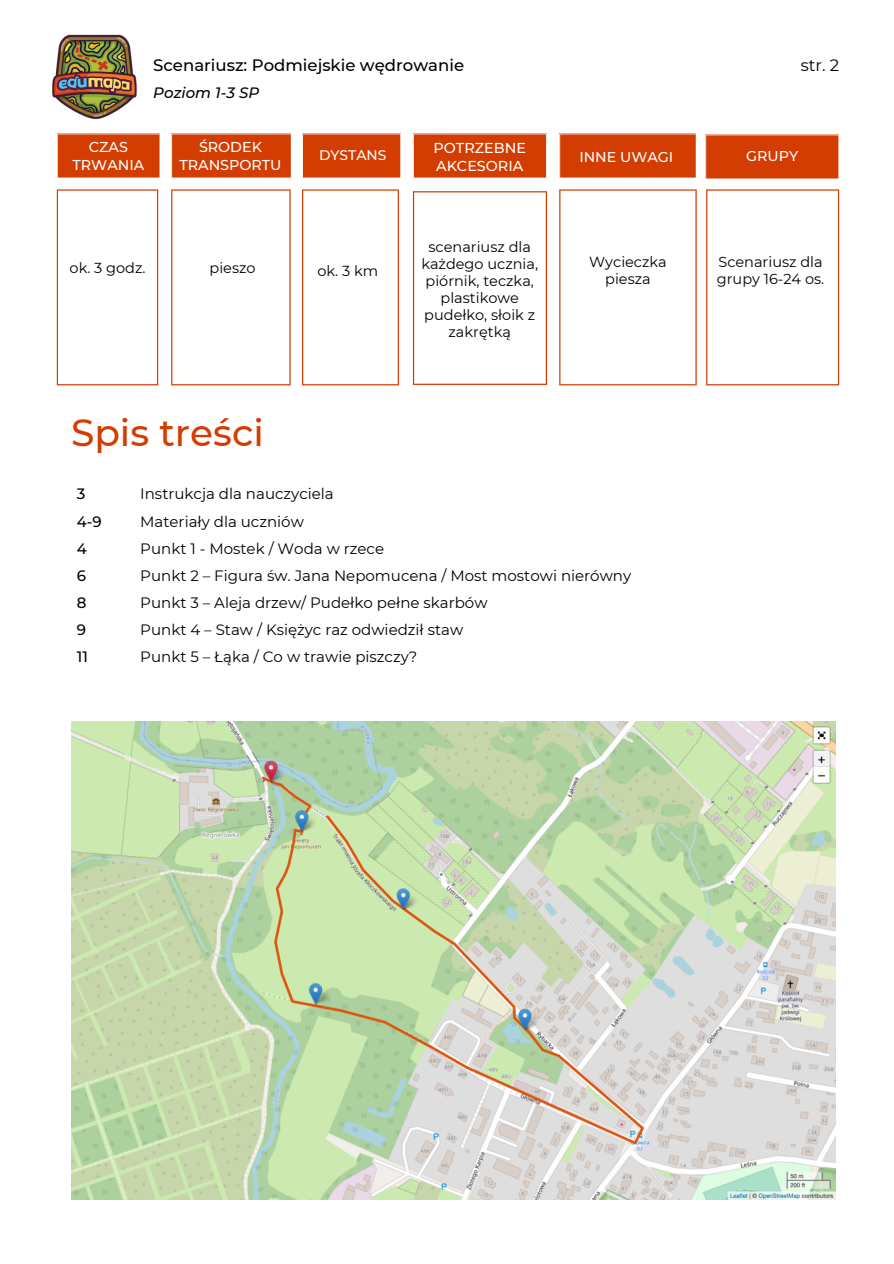
<style>
.page{position:relative;width:894px;height:1264px;background:#fff}
.page>*{position:absolute;margin:0;border:0;box-sizing:border-box;transform-origin:0 0}
.t1{font:500 37.5px "Montserrat";color:#d33d02}
.t2{font:500 16.5px "Montserrat";color:#000}
.t3{font:16.5px "Montserrat";color:#000}
.t4{font:15px "Montserrat";color:#000}
.t5{font:italic 500 15px "Montserrat";color:#000}
.t6{font:500 15px "Montserrat";color:#000}
.t7{font:14.55px/17px "Montserrat";color:#000;text-align:center}
.t8{font:500 14.4px/18.6px "Montserrat";color:#fff}
.t9{font:500 14.25px/17.5px "Montserrat";color:#fff;text-align:center}
.t10{font:500 13.95px "Montserrat";color:#fff}
</style>
<div class="page">
<img style="left:52px;top:34px;width:85px;height:86px">
<div style="left:172px;top:134px;width:119px;height:44px;background:#d33d02"></div>
<hr style="left:172px;top:177px;width:119px;height:1px;background:#fff">
<div style="left:57px;top:134px;width:103px;height:44px;background:#d33d02"></div>
<hr style="left:57px;top:134px;width:1px;height:43px;background:#fff">
<hr style="left:159px;top:134px;width:1px;height:43px;background:#fff">
<hr style="left:58px;top:177px;width:101px;height:1px;background:#fff">
<div style="left:302px;top:134px;width:98px;height:44px;background:#d33d02"></div>
<hr style="left:302px;top:134px;width:1px;height:43px;background:#fff">
<hr style="left:303px;top:177px;width:97px;height:1px;background:#fff">
<div style="left:413px;top:134px;width:133px;height:44px;background:#d33d02"></div>
<hr style="left:413px;top:134px;width:1px;height:43px;background:#fff">
<hr style="left:414px;top:177px;width:132px;height:1px;background:#fff">
<div style="left:705px;top:135px;width:133px;height:44px;background:#d33d02"></div>
<hr style="left:705px;top:135px;width:1px;height:43px;background:#fff">
<hr style="left:706px;top:178px;width:132px;height:1px;background:#fff">
<div style="left:559px;top:134px;width:137px;height:44px;background:#d33d02"></div>
<hr style="left:559px;top:134px;width:1px;height:43px;background:#fff">
<hr style="left:695px;top:134px;width:1px;height:43px;background:#fff">
<hr style="left:560px;top:177px;width:135px;height:1px;background:#fff">
<hr style="left:57px;top:191px;width:1px;height:193px;background:#d33d02">
<hr style="left:157px;top:191px;width:1px;height:193px;background:#d33d02">
<hr style="left:58px;top:384px;width:99px;height:1px;background:#d33d02">
<hr style="left:58px;top:189px;width:99px;height:2px;background:#d33d02">
<hr style="left:171px;top:191px;width:1px;height:193px;background:#d33d02">
<hr style="left:289px;top:191px;width:1px;height:193px;background:#d33d02">
<hr style="left:172px;top:384px;width:117px;height:1px;background:#d33d02">
<hr style="left:172px;top:189px;width:117px;height:2px;background:#d33d02">
<hr style="left:302px;top:191px;width:1px;height:193px;background:#d33d02">
<hr style="left:397px;top:191px;width:2px;height:193px;background:#d33d02">
<hr style="left:303px;top:384px;width:94px;height:1px;background:#d33d02">
<hr style="left:303px;top:189px;width:94px;height:2px;background:#d33d02">
<hr style="left:706px;top:191px;width:1px;height:193px;background:#d33d02">
<hr style="left:837px;top:191px;width:1px;height:193px;background:#d33d02">
<hr style="left:707px;top:384px;width:130px;height:1px;background:#d33d02">
<hr style="left:707px;top:189px;width:130px;height:2px;background:#d33d02">
<hr style="left:559px;top:191px;width:1px;height:193px;background:#d33d02">
<hr style="left:695px;top:191px;width:1px;height:193px;background:#d33d02">
<hr style="left:560px;top:384px;width:135px;height:1px;background:#d33d02">
<hr style="left:560px;top:189px;width:135px;height:2px;background:#d33d02">
<hr style="left:413px;top:192px;width:1px;height:192px;background:#d33d02">
<hr style="left:545px;top:192px;width:2px;height:192px;background:#d33d02">
<hr style="left:414px;top:384px;width:131px;height:1px;background:#d33d02">
<hr style="left:414px;top:191px;width:131px;height:1px;background:#d33d02">
<img style="left:71px;top:721px;width:763px;height:478px">
<p class="t2" style="left:153px;top:55px;width:312px">Scenariusz: Podmiejskie wędrowanie</p>
<p class="t3" style="left:800px;top:55px;width:40px">str. 2</p>
<p class="t5" style="left:153px;top:83px;width:107px">Poziom 1-3 SP</p>
<p class="t9" style="left:72px;top:138px;width:73px">CZAS<br>TRWANIA</p>
<p class="t9" style="left:199px;top:138px;width:64px">ŚRODEK</p>
<p class="t9" style="left:179px;top:156px;width:104px">TRANSPORTU</p>
<p class="t10" style="left:319px;top:146px;width:69px">DYSTANS</p>
<p class="t8" style="left:433px;top:138px;width:94px">POTRZEBNE<br>AKCESORIA</p>
<p class="t9" style="left:579px;top:148px;width:95px">INNE UWAGI</p>
<p class="t9" style="left:746px;top:147px;width:53px">GRUPY</p>
<p class="t7" style="left:421px;top:238px;width:118px">scenariusz dla każdego ucznia, piórnik, teczka, plastikowe pudełko, słoik z zakrętką</p>
<p class="t7" style="left:70px;top:259px;width:77px">ok. 3 godz.</p>
<p class="t7" style="left:209px;top:259px;width:48px">pieszo</p>
<p class="t7" style="left:317px;top:262px;width:62px">ok. 3 km</p>
<p class="t7" style="left:716px;top:253px;width:109px;text-align:left">Scenariusz dla grupy 16-24 os.</p>
<p class="t7" style="left:589px;top:253px;width:79px">Wycieczka piesza</p>
<p class="t1" style="left:71px;top:410px;width:194px">Spis treści</p>
<p class="t6" style="left:77px;top:485px;width:10px">3</p>
<p class="t6" style="left:77px;top:512px;width:27px">4-9</p>
<p class="t6" style="left:77px;top:539px;width:12px">4</p>
<p class="t6" style="left:77px;top:566px;width:11px">6</p>
<p class="t6" style="left:77px;top:593px;width:11px">8</p>
<p class="t6" style="left:77px;top:620px;width:11px">9</p>
<p class="t6" style="left:77px;top:647px;width:13px">11</p>
<p class="t4" style="left:140px;top:485px;width:195px">Instrukcja dla nauczyciela</p>
<p class="t4" style="left:140px;top:512px;width:165px">Materiały dla uczniów</p>
<p class="t4" style="left:140px;top:539px;width:245px">Punkt 1 - Mostek / Woda w rzece</p>
<p class="t4" style="left:140px;top:566px;width:492px">Punkt 2 – Figura św. Jana Nepomucena / Most mostowi nierówny</p>
<p class="t4" style="left:140px;top:593px;width:348px">Punkt 3 – Aleja drzew/ Pudełko pełne skarbów</p>
<p class="t4" style="left:140px;top:620px;width:324px">Punkt 4 – Staw / Księżyc raz odwiedził staw</p>
<p class="t4" style="left:140px;top:647px;width:278px">Punkt 5 – Łąka / Co w trawie piszczy?</p>
</div>
